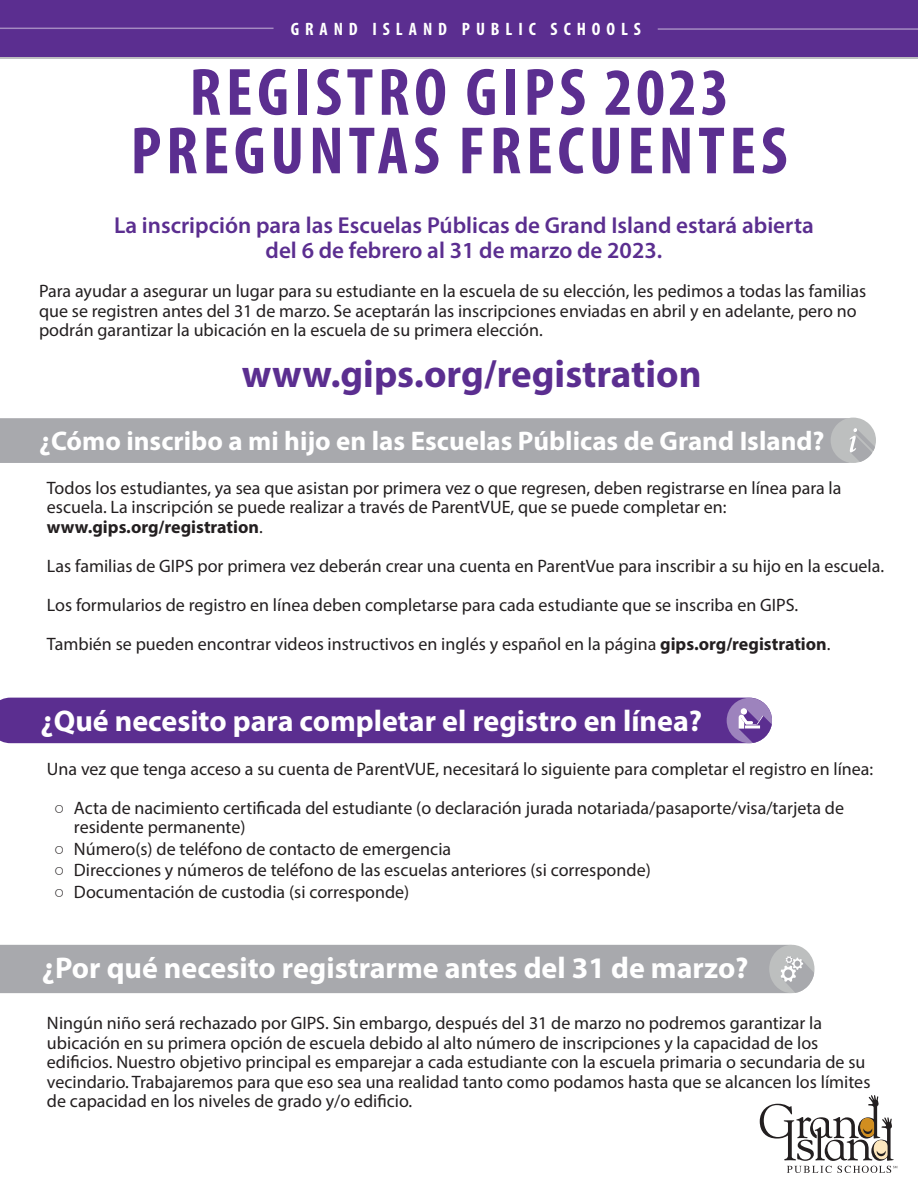
<style>
.page{position:relative;width:918px;height:1188px;background:#fff}
.page>*{position:absolute;margin:0;border:0;box-sizing:border-box;transform-origin:0 0}
.t1{font:700 condensed 67.5px "Myriad Pro";letter-spacing:.07em;color:#5b2e90}
.t2{font:700 39px "Myriad Pro";color:#5b2e90}
.t3{font:700 30px "Myriad Pro";color:#fff}
.t4{font:700 27px "Myriad Pro";color:#fff}
.t5{font:600 23.1px "Myriad Pro";color:#5b2e90}
.t6{font:18px/19.5px "Myriad Pro";color:#231f20}
.t7{font:700 18px "Myriad Pro";color:#231f20}
.t8{font:700 condensed 18px "Myriad Pro";letter-spacing:.33em;color:#fff}
.s1{font-weight:400}
.s2{font-weight:700}
.s3{font-family:"Century Schoolbook"}
</style>
<div class="page">
<div style="left:0;top:0;width:918px;height:58px;background:#5b2e90"></div>
<hr style="left:0;top:57px;width:918px;height:2px;background:#bdbec0">
<div style="left:0;top:418px;width:876px;height:45px;background:#a8a9ad"></div>
<div style="left:0;top:698px;width:772px;height:45px;background:#5b2e90"></div>
<div style="left:0;top:945px;width:814px;height:48px;background:#a8a9ad"></div>
<hr style="left:0;top:28px;width:274px;height:1px;background:#fff">
<hr style="left:658px;top:28px;width:260px;height:2px;background:#fff">
<svg style="left:760px;top:1095px;width:138px;height:78px"></svg>
<p class="t8" style="left:291px;top:17px;width:352px">GRAND ISLAND PUBLIC SCHOOLS</p>
<p class="t1" style="left:190px;top:50px;width:541px">REGISTRO GIPS 2023</p>
<p class="t1" style="left:131px;top:109px;width:658px">PREGUNTAS FRECUENTES</p>
<p class="t5" style="left:114px;top:210px;width:701px">La inscripción para las Escuelas Públicas de Grand Island estará abierta</p>
<p class="t5" style="left:266px;top:236px;width:398px">del 6 de febrero al 31 de marzo de 2023.</p>
<p class="t6" style="left:39px;top:281px;width:829px">Para ayudar a asegurar un lugar para su estudiante en la escuela de su elección, les pedimos a todas las familias que se registren antes del 31 de marzo. Se aceptarán las inscripciones enviadas en abril y en adelante, pero no podrán garantizar la ubicación en la escuela de su primera elección.</p>
<p class="t2" style="left:242px;top:349px;width:461px">www.gips.org/registration</p>
<p class="t4" style="left:39px;top:424px;width:787px">¿Cómo inscribo a mi hijo en las Escuelas Públicas de Grand Island?</p>
<p class="t6" style="left:47px;top:478px;width:796px">Todos los estudiantes, ya sea que asistan por primera vez o que regresen, deben registrarse en línea para la</p>
<p class="t6" style="left:47px;top:497px;width:681px">escuela. La inscripción se puede realizar a través de ParentVUE, que se puede completar en:</p>
<p class="t7" style="left:47px;top:515px;width:217px">www.gips.org/registration<span class="s1">.</span></p>
<p class="t6" style="left:47px;top:556px;width:839px">Las familias de GIPS por primera vez deberán crear una cuenta en ParentVue para inscribir a su hijo en la escuela.</p>
<p class="t6" style="left:47px;top:595px;width:753px">Los formularios de registro en línea deben completarse para cada estudiante que se inscriba en GIPS.</p>
<p class="t6" style="left:47px;top:634px;width:785px">También se pueden encontrar videos instructivos en inglés y español en la página <span class="s2">gips.org/registration</span>.</p>
<p class="t3" style="left:40px;top:701px;width:663px">¿Qué necesito para completar el registro en línea?</p>
<p class="t6" style="left:47px;top:759px;width:828px">Una vez que tenga acceso a su cuenta de ParentVUE, necesitará lo siguiente para completar el registro en línea:</p>
<p class="t6" style="left:74px;top:798px;width:772px;text-indent:-20px"><span class="s3">○</span> Acta de nacimiento certificada del estudiante (o declaración jurada notariada/pasaporte/visa/tarjeta de residente permanente)</p>
<p class="t6" style="left:54px;top:839px;width:399px"><span class="s3">○</span> Número(s) de teléfono de contacto de emergencia</p>
<p class="t6" style="left:54px;top:860px;width:599px"><span class="s3">○</span> Direcciones y números de teléfono de las escuelas anteriores (si corresponde)</p>
<p class="t6" style="left:54px;top:882px;width:357px"><span class="s3">○</span> Documentación de custodia (si corresponde)</p>
<p class="t3" style="left:42px;top:949px;width:708px">¿Por qué necesito registrarme antes del 31 de marzo?</p>
<p class="t6" style="left:47px;top:1013px;width:825px">Ningún niño será rechazado por GIPS. Sin embargo, después del 31 de marzo no podremos garantizar la ubicación en su primera opción de escuela debido al alto número de inscripciones y la capacidad de los edificios. Nuestro objetivo principal es emparejar a cada estudiante con la escuela primaria o secundaria de su vecindario. Trabajaremos para que eso sea una realidad tanto como podamos hasta que se alcancen los límites de capacidad en los niveles de grado y/o edificio.</p>
</div>
